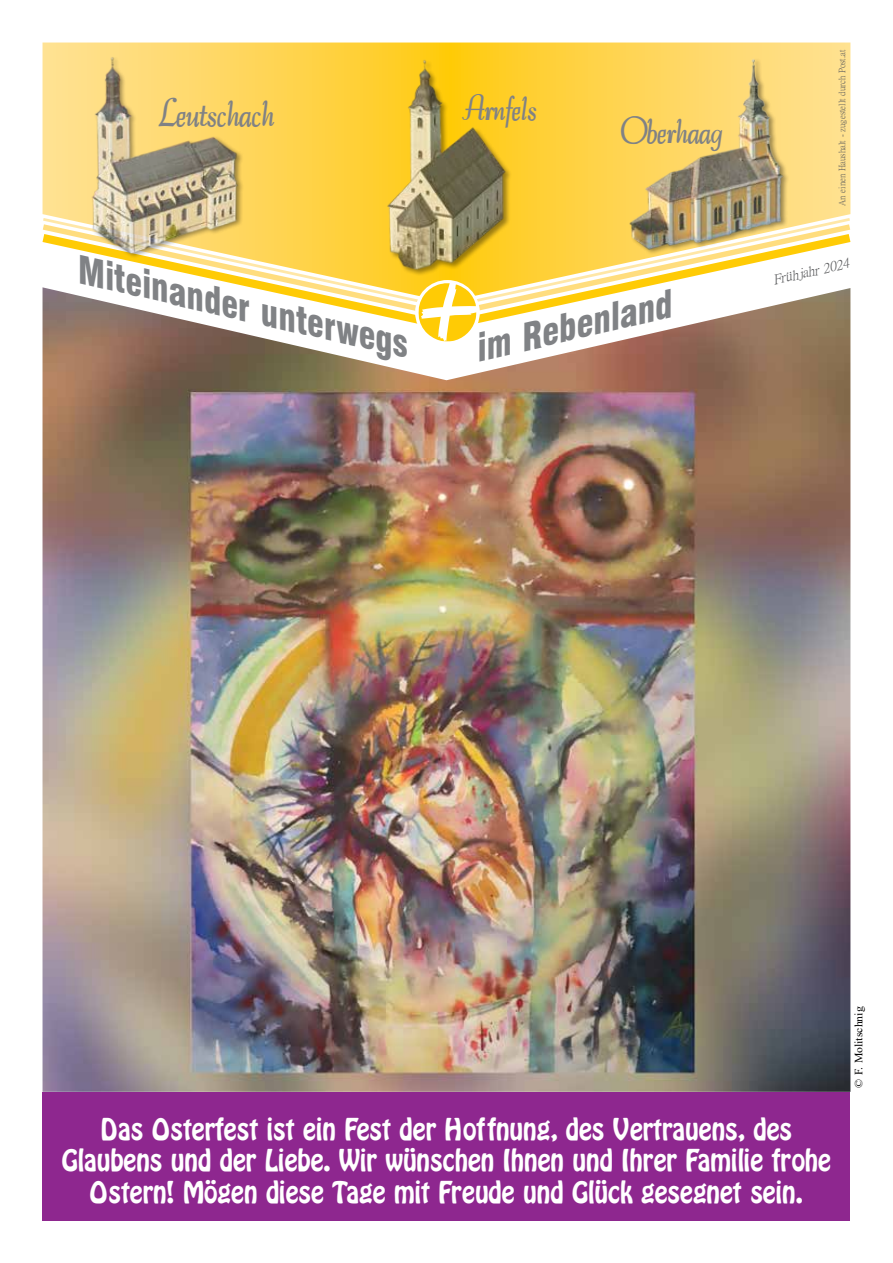
<style>
.page{position:relative;width:893px;height:1263px;background:#fff}
.page>*{position:absolute;margin:0;border:0;box-sizing:border-box;transform-origin:0 0}
.t1{font:italic 900 condensed 37.2px "Swiss 721 BT";color:#808285;scale:.93 1}
.t2{font:700 34.2px "Tango";color:#808285;scale:.94 1}
.t3{font:700 32.55px "Tango";color:#808285;scale:.94 1}
.t4{font:31.5px/31.5px "Holli DB Normal";color:#fff;text-align:center;scale:.94 1}
.t5{font:700 31.5px "Tango";color:#808285;scale:.93 1}
.t6{font:italic 13.65px "P Ming Li U Ext B";color:#58595b;scale:1.05 1}
.t7{font:11.25px "Times New Roman";color:#000;scale:1.05 1}
.t8{font:9px "P Ming Li U";color:#58595b}
</style>
<div class="page">
<img style="left:43px;top:334px;width:807px;height:758px">
<svg style="left:43px;top:43px;width:807px;height:173px;background:#ffd659"></svg>
<svg style="left:42px;top:310px;width:809px;height:24px"></svg>
<svg style="left:42px;top:216px;width:809px;height:94px"></svg>
<img style="left:81px;top:55px;width:177px;height:203px">
<div style="left:387px;top:59px;width:126px;height:218px;background:#000;opacity:.5"></div>
<img style="left:369px;top:55px;width:153px;height:216px">
<img style="left:626px;top:51px;width:169px;height:202px">
<div style="left:415px;top:280px;width:65px;height:65px;background:#fff;border-radius:50%"></div>
<svg style="left:418px;top:283px;width:58px;height:59px"></svg>
<div style="left:43px;top:1092px;width:807px;height:128px;background:#8e278f"></div>
<p class="t2" style="left:159px;top:82px;width:123px">Leutschach</p>
<p class="t5" style="left:462px;top:80px;width:80px">Arnfels</p>
<p class="t3" style="left:619px;top:102px;width:110px">Oberhaag</p>
<p class="t8" style="left:837px;top:206px;width:158px;rotate:-90deg">An einen Haushalt - zugestellt durch Post.at</p>
<p class="t1" style="left:86px;top:248px;width:365px;rotate:13deg">Miteinander unterwegs</p>
<p class="t6" style="left:772px;top:273px;width:75px;rotate:-13deg">Frühjahr 2024</p>
<p class="t1" style="left:470px;top:327px;width:216px;rotate:-13deg">im Rebenland</p>
<p class="t4" style="left:62px;top:1112px;width:820px">Das Osterfest ist ein Fest der Hoffnung, des Vertrauens, des<br>Glaubens und der Liebe. Wir wünschen Ihnen und Ihrer Familie frohe<br>Ostern! Mögen diese Tage mit Freude und Glück gesegnet sein.</p>
<p class="t7" style="left:851px;top:1088px;width:79px;rotate:-90deg">© F. Molitschnig</p>
</div>
